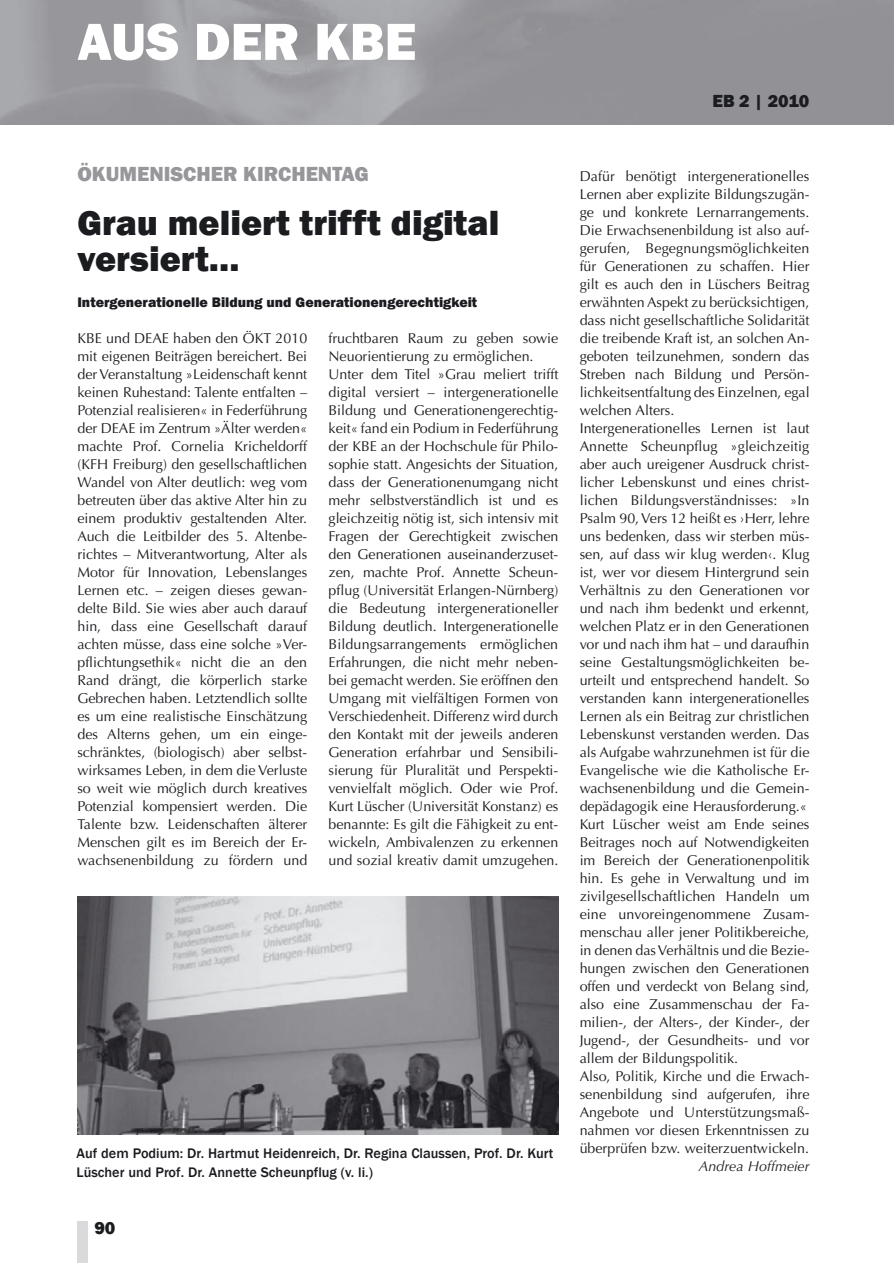
<style>
.page{position:relative;width:894px;height:1263px;background:#fff}
.page>*{position:absolute;margin:0;border:0;box-sizing:border-box;transform-origin:0 0}
.t1{font:800 54px "Franklin Gothic";color:#fff}
.t2{font:800 36px/36px "Franklin Gothic";color:#1b1c20}
.t3{font:800 21px "Franklin Gothic";color:#97979b}
.t4{font:800 18px "Franklin Gothic";color:#1b1c20}
.t5{font:14.25px/18px "Optima";color:#1b1c20}
.t6{font:500 14.25px/19.5px "Franklin Gothic";color:#1b1c20}
.t7{font:800 14.25px "Franklin Gothic";color:#1b1c20}
.t8{font:italic 14.25px "Optima";color:#1b1c20}
</style>
<div class="page">
<div style="left:77px;top:1221px;width:11px;height:42px;background:#d8dadc"></div>
<img style="left:77px;top:896px;width:481px;height:238px">
<h1 class="t1" style="left:77px;top:10px;width:340px">AUS DER KBE</h1>
<p class="t4" style="left:712px;top:90px;width:98px">EB 2 | 2010</p>
<h3 class="t3" style="left:77px;top:162px;width:293px">ÖKUMENISCHER KIRCHENTAG</h3>
<h2 class="t2" style="left:77px;top:204px;width:423px">Grau meliert trifft digital versiert…</h2>
<p class="t7" style="left:77px;top:294px;width:401px">Intergenerationelle Bildung und Generationengerechtigkeit</p>
<p class="t5" style="left:77px;top:330px;width:231px;text-align:justify">KBE und DEAE haben den ÖKT 2010 mit eigenen Beiträgen bereichert. Bei der Veranstaltung »Leidenschaft kennt keinen Ruhestand: Talente entfalten – Potenzial realisieren« in Federführung der DEAE im Zentrum »Älter werden« machte Prof. Cornelia Kricheldorff (KFH Freiburg) den gesellschaftlichen Wandel von Alter deutlich: weg vom betreuten über das aktive Alter hin zu einem produktiv gestaltenden Alter.<br>Auch die Leitbilder des 5. Altenbe&shy;richtes – Mitverantwortung, Alter als Motor für Innovation, Lebenslanges Lernen etc. – zeigen dieses gewan&shy;delte Bild. Sie wies aber auch darauf hin, dass eine Gesellschaft darauf achten müsse, dass eine solche »Ver&shy;pflichtungsethik« nicht die an den Rand drängt, die körperlich starke Gebrechen haben. Letztendlich sollte es um eine realistische Einschätzung des Alterns gehen, um ein einge&shy;schränktes, (biologisch) aber selbst&shy;wirksames Leben, in dem die Verluste so weit wie möglich durch kreatives Potenzial kompensiert werden. Die Talente bzw. Leidenschaften älterer Menschen gilt es im Bereich der Er&shy;wachsenenbildung zu fördern und</p>
<p class="t5" style="left:328px;top:330px;width:231px">fruchtbaren Raum zu geben sowie Neuorientierung zu ermöglichen.<br>Unter dem Titel »Grau meliert trifft digital versiert – intergenerationelle Bildung und Generationengerechtig&shy;keit« fand ein Podium in Federführung der KBE an der Hochschule für Philo&shy;sophie statt. Angesichts der Situation, dass der Generationenumgang nicht mehr selbstverständlich ist und es gleichzeitig nötig ist, sich intensiv mit Fragen der Gerechtigkeit zwischen den Generationen auseinanderzuset&shy;zen, machte Prof. Annette Scheun&shy;pflug (Universität Erlangen-Nürnberg) die Bedeutung intergenerationeller Bildung deutlich. Intergenerationelle Bildungsarrangements ermöglichen Erfahrungen, die nicht mehr neben&shy;bei gemacht werden. Sie eröffnen den Umgang mit vielfältigen Formen von Verschiedenheit. Differenz wird durch den Kontakt mit der jeweils anderen Generation erfahrbar und Sensibili&shy;sierung für Pluralität und Perspekti&shy;venvielfalt möglich. Oder wie Prof.<br>Kurt Lüscher (Universität Konstanz) es benannte: Es gilt die Fähigkeit zu ent&shy;wickeln, Ambivalenzen zu erkennen und sozial kreativ damit umzugehen.</p>
<p class="t6" style="left:76px;top:1143px;width:478px">Auf dem Podium: Dr. Hartmut Heidenreich, Dr. Regina Claussen, Prof. Dr. Kurt<br>Lüscher und Prof. Dr. Annette Scheunpflug (v. li.)</p>
<p class="t4" style="left:94px;top:1217px;width:23px">90</p>
<p class="t5" style="left:579px;top:168px;width:231px">Dafür benötigt intergenerationelles Lernen aber explizite Bildungszugän&shy;ge und konkrete Lernarrangements.<br>Die Erwachsenenbildung ist also auf&shy;gerufen, Begegnungsmöglichkeiten für Generationen zu schaffen. Hier gilt es auch den in Lüschers Beitrag erwähnten Aspekt zu berücksichtigen, dass nicht gesellschaftliche Solidarität die treibende Kraft ist, an solchen An&shy;geboten teilzunehmen, sondern das Streben nach Bildung und Persön&shy;lichkeitsentfaltung des Einzelnen, egal welchen Alters.<br>Intergenerationelles Lernen ist laut Annette Scheunpflug »gleichzeitig aber auch ureigener Ausdruck christ&shy;licher Lebenskunst und eines christ&shy;lichen Bildungsverständnisses: »In Psalm 90, Vers 12 heißt es ›Herr, lehre uns bedenken, dass wir sterben müs&shy;sen, auf dass wir klug werden‹. Klug ist, wer vor diesem Hintergrund sein Verhältnis zu den Generationen vor und nach ihm bedenkt und erkennt, welchen Platz er in den Generationen vor und nach ihm hat – und daraufhin seine Gestaltungsmöglichkeiten be&shy;urteilt und entsprechend handelt. So verstanden kann intergenerationelles Lernen als ein Beitrag zur christlichen Lebenskunst verstanden werden. Das als Aufgabe wahrzunehmen ist für die Evangelische wie die Katholische Er&shy;wachsenenbildung und die Gemein&shy;depädagogik eine Herausforderung.« Kurt Lüscher weist am Ende seines Beitrages noch auf Notwendigkeiten im Bereich der Generationenpolitik hin. Es gehe in Verwaltung und im zivilgesellschaftlichen Handeln um eine unvoreingenommene Zusam&shy;menschau aller jener Politikbereiche, in denen das Verhältnis und die Bezie&shy;hungen zwischen den Generationen offen und verdeckt von Belang sind, also eine Zusammenschau der Fa&shy;milien-, der Alters-, der Kinder-, der Jugend-, der Gesundheits- und vor allem der Bildungspolitik.<br>Also, Politik, Kirche und die Erwach&shy;senenbildung sind aufgerufen, ihre Angebote und Unterstützungsmaß&shy;nahmen vor diesen Erkenntnissen zu überprüfen bzw. weiterzuentwickeln.</p>
<p class="t8" style="left:698px;top:1160px;width:112px">Andrea Hoffmeier</p>
</div>
